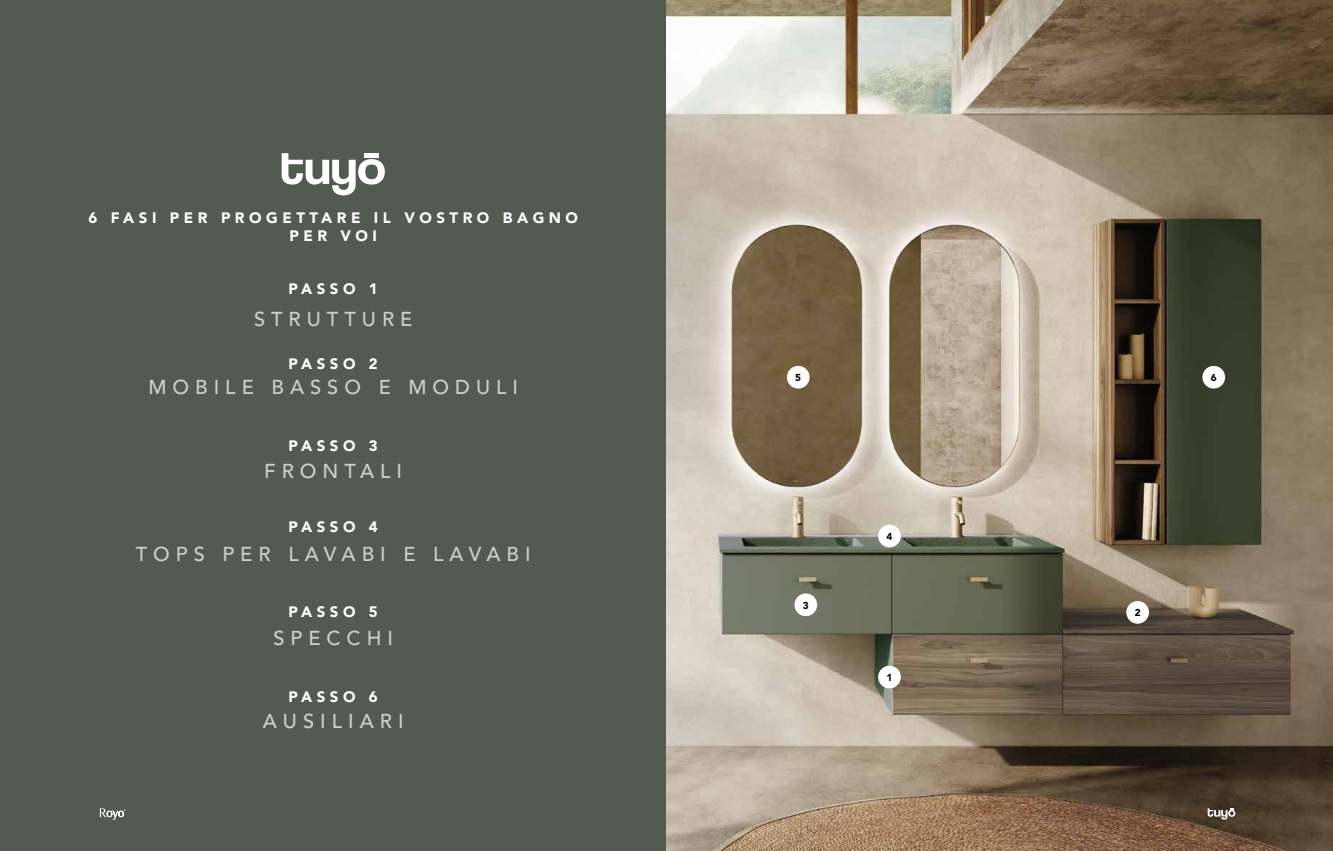
<style>
.page{position:relative;width:1333px;height:851px;background:#fff}
.page>*{position:absolute;margin:0;border:0;box-sizing:border-box;transform-origin:0 0}
.t1{font:500 20px "Avenir LT Std";letter-spacing:.3em;color:#ced0cc}
.t2{font:900 15px/18px "Avenir LT Std";letter-spacing:.3em;color:#fff;text-align:center}
.t3{font:900 10px "Avenir LT Std";color:#000}
</style>
<div class="page">
<div style="left:0;top:0;width:1332px;height:850px;background:#515b50"></div>
<svg style="left:282px;top:153px;width:103px;height:42px"></svg>
<div style="left:364px;top:153px;width:15px;height:5px;background:#fff"></div>
<img style="left:666px;top:0;width:666px;height:850px">
<div style="left:878px;top:665px;width:22px;height:23px;background:#fff;border-radius:50%"></div>
<div style="left:1126px;top:601px;width:22px;height:22px;background:#fff;border-radius:50%"></div>
<div style="left:878px;top:524px;width:22px;height:23px;background:#fff;border-radius:50%"></div>
<div style="left:794px;top:593px;width:23px;height:23px;background:#fff;border-radius:50%"></div>
<div style="left:786px;top:366px;width:23px;height:22px;background:#fff;border-radius:50%"></div>
<div style="left:1202px;top:366px;width:22px;height:22px;background:#fff;border-radius:50%"></div>
<svg style="left:100px;top:808px;width:25px;height:11px"></svg>
<svg style="left:1207px;top:808px;width:28px;height:11px"></svg>
<p class="t2" style="left:88px;top:208px;width:491px">6 FASI PER PROGETTARE IL VOSTRO BAGNO<br>PER VOI</p>
<p class="t2" style="left:288px;top:280px;width:91px">PASSO 1</p>
<h1 class="t1" style="left:254px;top:307px;width:160px">STRUTTURE</h1>
<p class="t2" style="left:288px;top:355px;width:91px">PASSO 2</p>
<h1 class="t1" style="left:148px;top:376px;width:371px">MOBILE BASSO E MODULI</h1>
<p class="t2" style="left:288px;top:436px;width:91px">PASSO 3</p>
<h1 class="t1" style="left:264px;top:459px;width:139px">FRONTALI</h1>
<p class="t2" style="left:288px;top:517px;width:91px">PASSO 4</p>
<h1 class="t1" style="left:136px;top:542px;width:396px">TOPS PER LAVABI E LAVABI</h1>
<p class="t2" style="left:288px;top:602px;width:91px">PASSO 5</p>
<h1 class="t1" style="left:273px;top:626px;width:121px">SPECCHI</h1>
<p class="t2" style="left:288px;top:687px;width:91px">PASSO 6</p>
<h1 class="t1" style="left:263px;top:709px;width:142px">AUSILIARI</h1>
<p class="t3" style="left:795px;top:371px;width:7px">5</p>
<p class="t3" style="left:1210px;top:371px;width:7px">6</p>
<p class="t3" style="left:802px;top:599px;width:7px">3</p>
<p class="t3" style="left:886px;top:530px;width:7px">4</p>
<p class="t3" style="left:886px;top:671px;width:7px">1</p>
<p class="t3" style="left:1134px;top:606px;width:7px">2</p>
</div>
